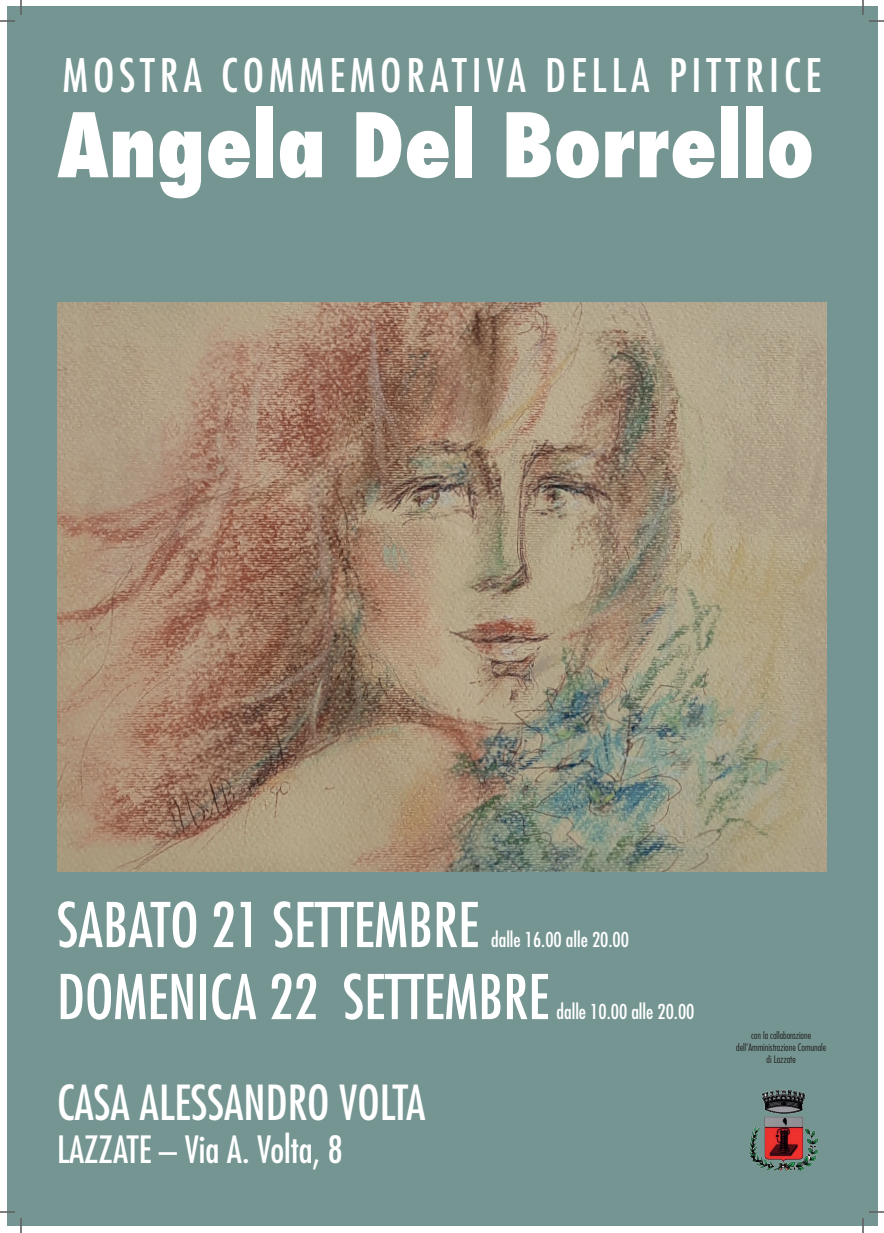
<style>
.page{position:relative;width:884px;height:1233px;background:#fff}
.page>*{position:absolute;margin:0;border:0;box-sizing:border-box;transform-origin:0 0}
.t1{font:800 condensed 86.3px "Futura";color:#fff}
.t2{font:condensed 60px "Futura";color:#fff}
.t3{font:condensed 47px "Futura";color:#fff}
.t4{font:condensed 45px "Futura";letter-spacing:.11em;color:#fff}
.t5{font:condensed 36.6px "Futura";color:#fff}
.t6{font:condensed 20px "Futura";color:#fff}
.t7{font:300 condensed 10px/12px "Futura";color:#231f20;text-align:center}
</style>
<div class="page">
<div style="left:7px;top:7px;width:870px;height:1219px;background:#749591"></div>
<img style="left:57px;top:302px;width:770px;height:569px">
<img style="left:749px;top:1089px;width:70px;height:82px">
<svg style="left:0;top:1211px;width:15px;height:1px"></svg>
<svg style="left:869px;top:1211px;width:15px;height:1px"></svg>
<svg style="left:0;top:0;width:22px;height:22px"></svg>
<svg style="left:20px;top:1218px;width:2px;height:15px"></svg>
<svg style="left:862px;top:0;width:22px;height:22px"></svg>
<svg style="left:862px;top:1218px;width:2px;height:15px"></svg>
<h3 class="t4" style="left:63px;top:49px;width:760px">MOSTRA COMMEMORATIVA DELLA PITTRICE</h3>
<h1 class="t1" style="left:57px;top:86px;width:758px">Angela Del Borrello</h1>
<h2 class="t2" style="left:57px;top:889px;width:423px">SABATO 21 SETTEMBRE</h2>
<h3 class="t6" style="left:491px;top:927px;width:139px">dalle 16.00 alle 20.00</h3>
<h2 class="t2" style="left:57px;top:961px;width:494px">DOMENICA 22 SETTEMBRE</h2>
<h3 class="t6" style="left:556px;top:999px;width:139px">dalle 10.00 alle 20.00</h3>
<h3 class="t3" style="left:57px;top:1074px;width:370px">CASA ALESSANDRO VOLTA</h3>
<h3 class="t5" style="left:57px;top:1128px;width:287px">LAZZATE – Via A. Volta, 8</h3>
<p class="t7" style="left:736px;top:1029px;width:91px">con la collaborazione dell’Amministrazione Comunale di Lazzate</p>
</div>
